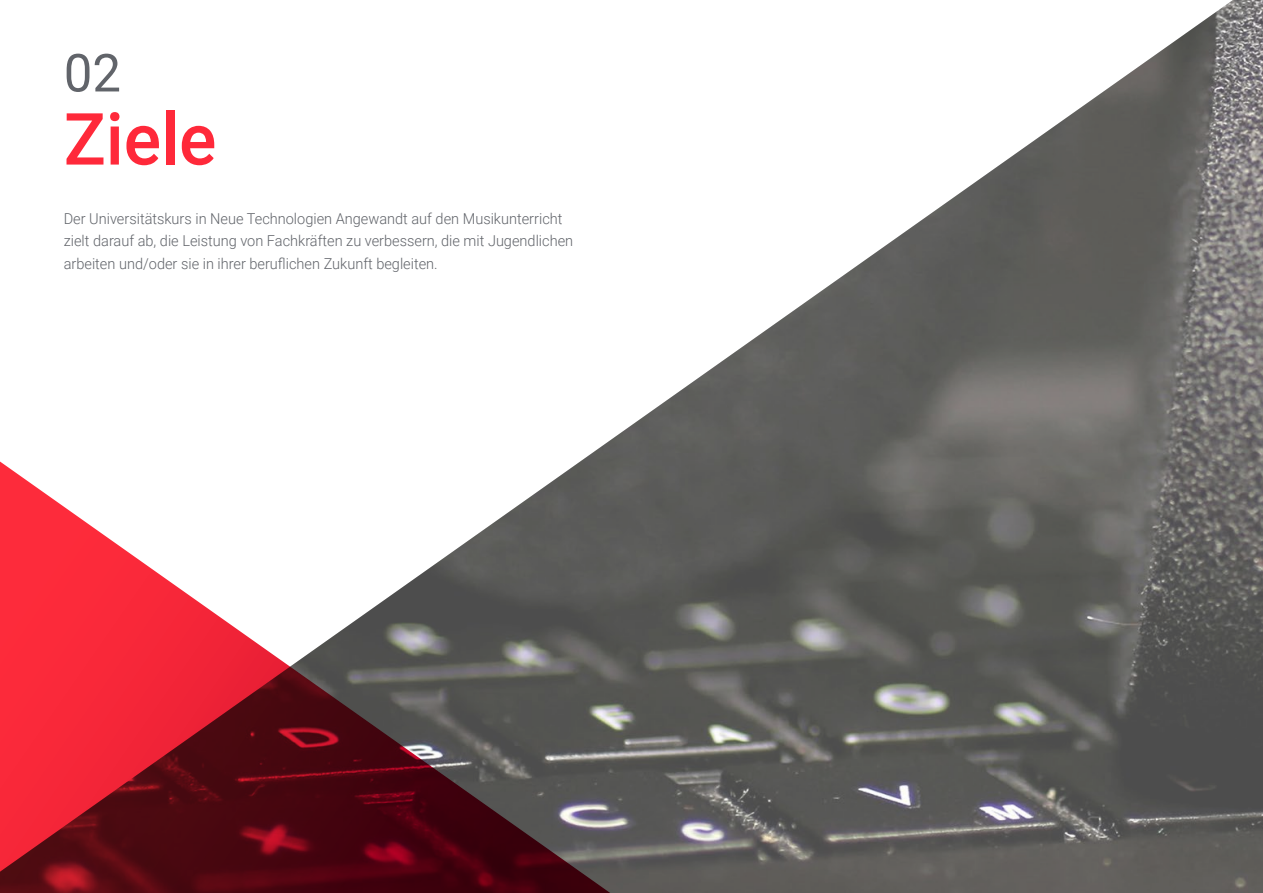
<style>
.page{position:relative;width:1263px;height:893px;background:#fff}
.page>*{position:absolute;margin:0;border:0;box-sizing:border-box;transform-origin:0 0}
.t1{font:500 72px "Roboto";color:#ff293a}
.t2{font:52.5px "Roboto";color:#61646a}
.t3{font:300 15px/22.5px "Roboto";color:#61646a}
</style>
<div class="page">
<img style="left:602px;top:0;width:661px;height:893px">
<svg style="left:0;top:446px;width:640px;height:447px"></svg>
<h2 class="t2" style="left:64px;top:36px;width:59px">02</h2>
<h1 class="t1" style="left:64px;top:89px;width:154px">Ziele</h1>
<p class="t3" style="left:64px;top:207px;width:511px">Der Universitätskurs in Neue Technologien Angewandt auf den Musikunterricht zielt darauf ab, die Leistung von Fachkräften zu verbessern, die mit Jugendlichen arbeiten und/oder sie in ihrer beruflichen Zukunft begleiten.</p>
</div>
